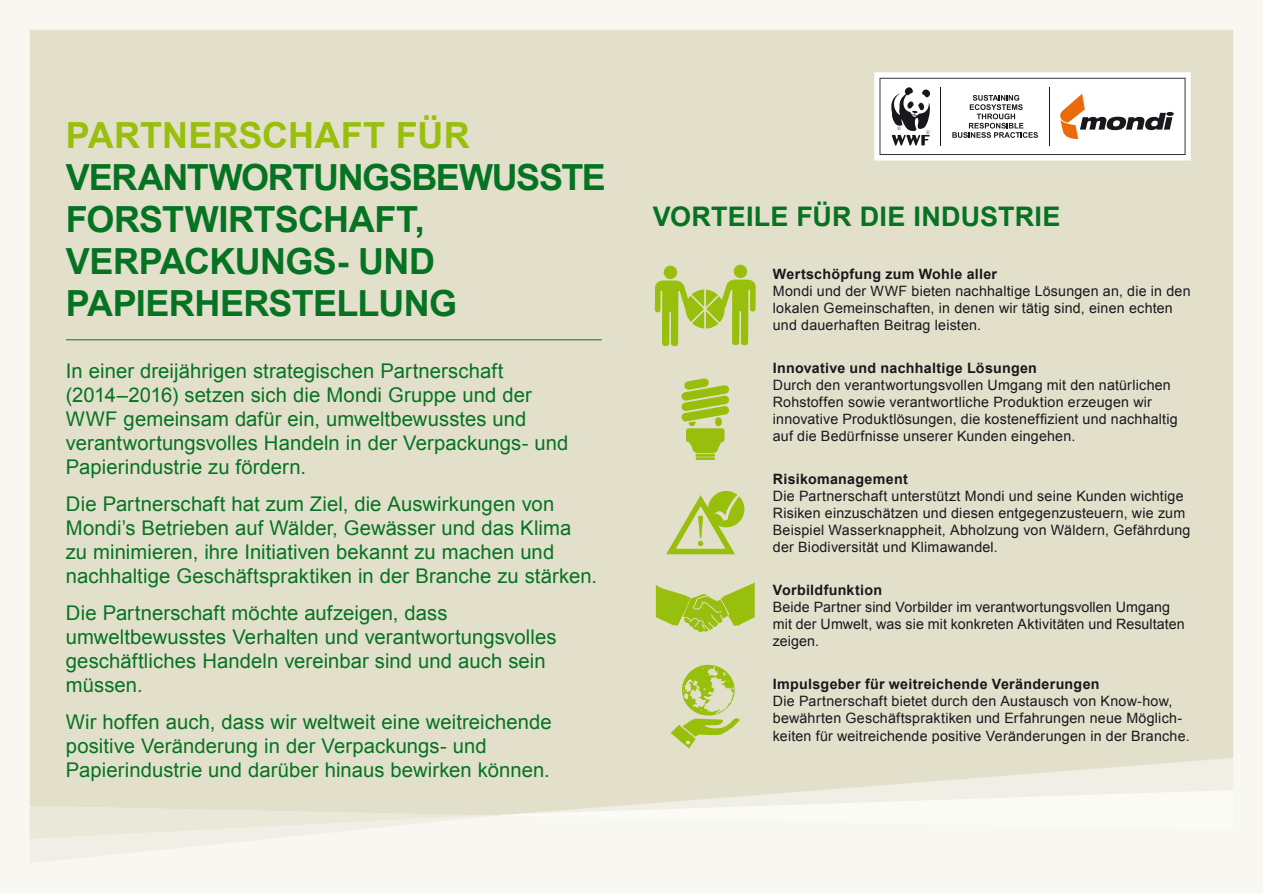
<style>
.page{position:relative;width:1263px;height:893px;background:#f8f7f2}
.page>*{position:absolute;margin:0;border:0;box-sizing:border-box;transform-origin:0 0}
.t1{font:700 36px/42px "Arial";letter-spacing:-.025em;color:#067323}
.t2{font:700 36px "Arial";color:#98bf0c}
.t3{font:700 27px "Arial";letter-spacing:.005em;color:#067323}
.t4{font:20.25px/24px "Arial";letter-spacing:.005em;color:#067323}
.t5{font:14.25px/17.1px "Arial";letter-spacing:.015em;color:#1a171c}
.t6{font:700 14.25px "Arial";letter-spacing:.02em;color:#1a171c}
</style>
<div class="page">
<svg style="left:30px;top:839px;width:230px;height:24px;fill:#f1efe5"></svg>
<svg style="left:30px;top:815px;width:469px;height:24px"></svg>
<div style="left:30px;top:30px;width:1203px;height:785px;background:#e2e0cb"></div>
<hr style="left:66px;top:339px;width:536px;height:1px;background:#067323">
<svg style="left:874px;top:72px;width:317px;height:89px"></svg>
<svg style="left:671px;top:662px;width:69px;height:86px;background:#c8d48a"></svg>
<svg style="left:656px;top:583px;width:99px;height:50px;background:#b6cc5b"></svg>
<svg style="left:655px;top:265px;width:101px;height:81px;background:#bed06f"></svg>
<hr style="left:695px;top:454px;width:20px;height:3px;background:#98bf0c">
<hr style="left:695px;top:457px;width:20px;height:3px;background:#98bf0c">
<svg style="left:681px;top:378px;width:48px;height:75px;background:#b3cb54"></svg>
<div style="left:715px;top:417px;width:7px;height:9px;background:#98bf0c;border-radius:3px"></div>
<svg style="left:661px;top:489px;width:83px;height:70px;background:#c9d48a"></svg>
<h1 class="t2" style="left:66px;top:111px;width:405px">PARTNERSCHAFT FÜR</h1>
<h1 class="t1" style="left:66px;top:157px;width:541px">VERANTWORTUNGSBEWUSSTE<br>FORSTWIRTSCHAFT,<br>VERPACKUNGS- UND<br>PAPIERHERSTELLUNG</h1>
<h3 class="t4" style="left:66px;top:359px;width:504px">In einer dreijährigen strategischen Partnerschaft (2014–2016) setzen sich die Mondi Gruppe und der WWF gemeinsam dafür ein, umweltbewusstes und verantwortungsvolles Handeln in der Verpackungs- und Papierindustrie zu fördern.</h3>
<h3 class="t4" style="left:66px;top:492px;width:533px">Die Partnerschaft hat zum Ziel, die Auswirkungen von Mondi’s Betrieben auf Wälder, Gewässer und das Klima zu minimieren, ihre Initiativen bekannt zu machen und nachhaltige Geschäftspraktiken in der Branche zu stärken.</h3>
<h3 class="t4" style="left:66px;top:601px;width:492px">Die Partnerschaft möchte aufzeigen, dass umweltbewusstes Verhalten und verantwortungsvolles geschäftliches Handeln vereinbar sind und auch sein müssen.</h3>
<h3 class="t4" style="left:66px;top:710px;width:487px">Wir hoffen auch, dass wir weltweit eine weitreichende positive Veränderung in der Verpackungs- und<br>Papierindustrie und darüber hinaus bewirken können.</h3>
<h2 class="t3" style="left:653px;top:198px;width:409px">VORTEILE FÜR DIE INDUSTRIE</h2>
<p class="t6" style="left:773px;top:264px;width:226px">Wertschöpfung zum Wohle aller</p>
<p class="t5" style="left:773px;top:282px;width:419px">Mondi und der WWF bieten nachhaltige Lösungen an, die in den lokalen Gemeinschaften, in denen wir tätig sind, einen echten und dauerhaften Beitrag leisten.</p>
<p class="t6" style="left:773px;top:358px;width:266px">Innovative und nachhaltige Lösungen</p>
<p class="t5" style="left:773px;top:376px;width:406px">Durch den verantwortungsvollen Umgang mit den natürlichen Rohstoffen sowie verantwortliche Produktion erzeugen wir innovative Produktlösungen, die kosteneffizient und nachhaltig auf die Bedürfnisse unserer Kunden eingehen.</p>
<p class="t6" style="left:773px;top:469px;width:136px">Risikomanagement</p>
<p class="t5" style="left:773px;top:488px;width:419px">Die Partnerschaft unterstützt Mondi und seine Kunden wichtige Risiken einzuschätzen und diesen entgegenzusteuern, wie zum Beispiel Wasserknappheit, Abholzung von Wäldern, Gefährdung der Biodiversität und Klimawandel.</p>
<p class="t6" style="left:773px;top:580px;width:111px">Vorbildfunktion</p>
<p class="t5" style="left:773px;top:599px;width:413px">Beide Partner sind Vorbilder im verantwortungsvollen Umgang mit der Umwelt, was sie mit konkreten Aktivitäten und Resultaten zeigen.</p>
<p class="t6" style="left:773px;top:674px;width:328px">Impulsgeber für weitreichende Veränderungen</p>
<p class="t5" style="left:773px;top:692px;width:418px;line-height:17.5px">Die Partnerschaft bietet durch den Austausch von Know-how, bewährten Geschäftspraktiken und Erfahrungen neue Möglich&shy;keiten für weitreichende positive Veränderungen in der Branche.</p>
</div>
